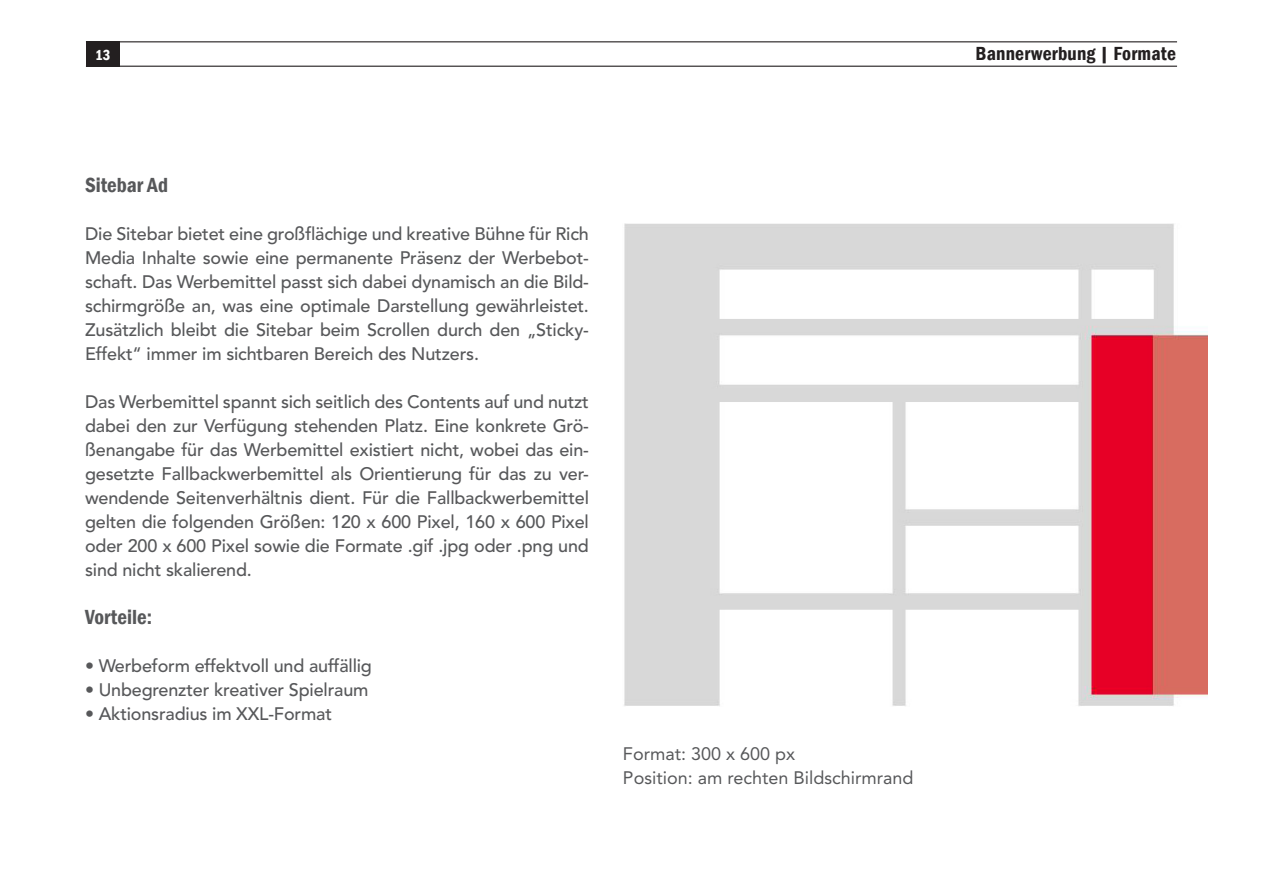
<style>
.page{position:relative;width:1263px;height:893px;background:#fff}
.page>*{position:absolute;margin:0;border:0;box-sizing:border-box;transform-origin:0 0}
.t1{font:600 condensed 21px "Franklin Gothic";color:#57585a}
.t2{font:600 condensed 19.5px "Franklin Gothic";letter-spacing:.01em;color:#231f20}
.t3{font:500 18px/24px "Avenir LT Std";letter-spacing:-.01em;color:#57585a;text-align:justify}
.t4{font:18px/24px "Avenir LT Std";color:#57585a}
.t5{font:600 condensed 15px "Franklin Gothic";color:#fff}
</style>
<div class="page">
<hr style="left:86px;top:66px;width:1091px;height:1px;background:#231f20">
<hr style="left:86px;top:41px;width:1091px;height:1px;background:#231f20">
<div style="left:86px;top:41px;width:34px;height:26px;background:#231f20"></div>
<img style="left:624px;top:224px;width:584px;height:482px">
<p class="t5" style="left:95px;top:45px;width:17px">13</p>
<p class="t1" style="left:85px;top:170px;width:84px">Sitebar Ad</p>
<p class="t3" style="left:85px;top:222px;width:505px">Die Sitebar bietet eine großflächige und kreative Bü hne fü r Rich Media Inhalte sowie eine permanente Präsenz der Werbebot&shy;schaft. Das Werbemittel passt sich dabei dynamisch an die Bild&shy;schirmgröße an, was eine optimale Darstellung gewährleistet.<br>Zusätzlich bleibt die Sitebar beim Scrollen durch den „Sticky-Effekt“ immer im sichtbaren Bereich des Nutzers.</p>
<p class="t3" style="left:85px;top:390px;width:505px">Das Werbemittel spannt sich seitlich des Contents auf und nutzt dabei den zur Verfügung stehenden Platz. Eine konkrete Grö&shy;ßenangabe fü r das Werbemittel existiert nicht, wobei das ein&shy;gesetzte Fallbackwerbemittel als Orientierung fü r das zu ver&shy;wendende Seitenverhältnis dient. Fü r die Fallbackwerbemittel gelten die folgenden Größen: 120 x 600 Pixel, 160 x 600 Pixel oder 200 x 600 Pixel sowie die Formate .gif .jpg oder .png und sind nicht skalierend.</p>
<p class="t1" style="left:85px;top:602px;width:69px">Vorteile:</p>
<p class="t3" style="left:85px;top:654px;width:288px">• Werbeform effektvoll und auffällig</p>
<p class="t3" style="left:85px;top:678px;width:285px">• Unbegrenzter kreativer Spielraum</p>
<p class="t3" style="left:85px;top:702px;width:249px">• Aktionsradius im XXL-Format</p>
<p class="t4" style="left:623px;top:742px;width:292px">Format: 300 x 600 px<br>Position: am rechten Bildschirmrand</p>
<p class="t2" style="left:975px;top:41px;width:202px">Bannerwerbung | Formate</p>
</div>
